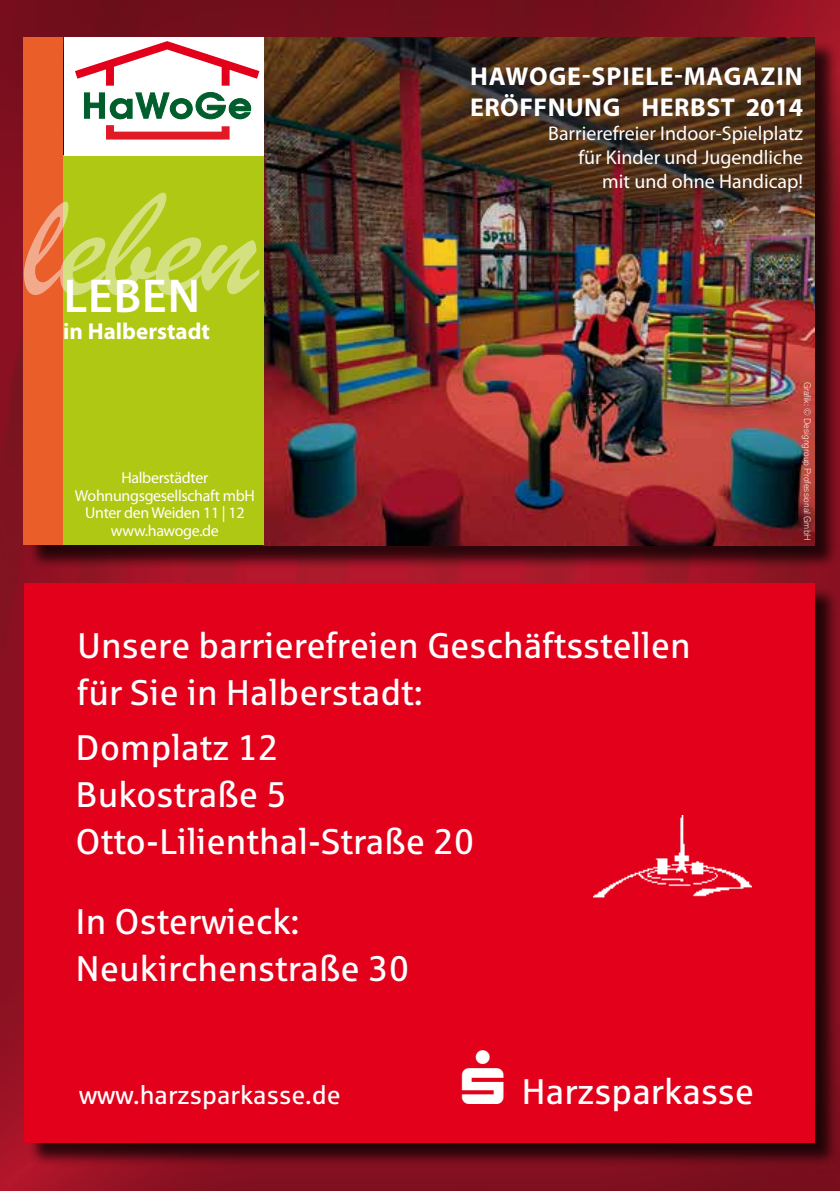
<style>
.page{position:relative;width:840px;height:1191px;background:#fff}
.page>*{position:absolute;margin:0;border:0;box-sizing:border-box;transform-origin:0 0}
.t1{font:155.6px "Brush Script";color:#fff}
.t2{font:600 47.8px "Myriad Pro";letter-spacing:.02em;color:#fff}
.t3{font:35.6px/47px "Sparkasse Rg";color:#fff}
.t4{font:700 25.8px/31px "Myriad Pro";letter-spacing:.02em;color:#fff}
.t5{font:25.8px "Sparkasse Rg";color:#fff}
.t6{font:700 23px "Myriad Pro";color:#fff}
.t7{font:20px/23.8px "Myriad Pro";color:#fff;text-align:right}
.t8{font:16px/18px "Myriad Pro";letter-spacing:-.02em;color:#fff;text-align:center}
.t9{font:300 10px "Ancona";color:#fff}
</style>
<div class="page">
<div style="left:0;top:0;width:839px;height:1191px;background:#000;opacity:.54"></div>
<div style="left:27px;top:586px;width:811px;height:581px;background:#000;opacity:.75"></div>
<div style="left:24px;top:583px;width:790px;height:559px;background:#e2001a"></div>
<img style="left:593px;top:815px;width:158px;height:83px">
<div style="left:27px;top:40px;width:811px;height:530px;background:#000;opacity:.75"></div>
<img style="left:263px;top:37px;width:551px;height:508px">
<div style="left:24px;top:37px;width:39px;height:508px;background:#e95e29"></div>
<div style="left:63px;top:155px;width:200px;height:390px;background:#afc813"></div>
<div style="left:65px;top:37px;width:198px;height:118px;background:#fff"></div>
<svg style="left:84px;top:92px;width:167px;height:27px"></svg>
<svg style="left:106px;top:125px;width:123px;height:15px"></svg>
<svg style="left:75px;top:41px;width:184px;height:45px"></svg>
<h1 class="t1" style="left:24px;top:142px;width:235px">leben</h1>
<h2 class="t2" style="left:64px;top:265px;width:138px">LEBEN</h2>
<p class="t6" style="left:63px;top:316px;width:148px">in Halberstadt</p>
<p class="t8" style="left:75px;top:468px;width:181px">Halberstädter<br>Wohnungsgesellschaft mbH<br>Unter den Weiden 11 | 12 www.hawoge.de</p>
<p class="t4" style="left:470px;top:60px;width:334px">HAWOGE-SPIELE-MAGAZIN<br>ERÖFFNUNG HERBST 2014</p>
<p class="t7" style="left:548px;top:121px;width:256px">Barrierefreier Indoor-Spielplatz für Kinder und Jugendliche mit und ohne Handicap!</p>
<p class="t9" style="left:812px;top:381px;width:161px;rotate:90deg">Grafik: © Designgroup Professional GmbH</p>
<p class="t3" style="left:77px;top:625px;width:614px">Unsere barrierefreien Geschäftsstellen für Sie in Halberstadt:</p>
<p class="t3" style="left:76px;top:728px;width:400px">Domplatz 12<br>Bukostraße 5<br>Otto-Lilienthal-Straße 20</p>
<p class="t3" style="left:76px;top:901px;width:335px">In Osterwieck:<br>Neukirchenstraße 30</p>
<p class="t5" style="left:79px;top:1078px;width:263px">www.harzsparkasse.de</p>
<p class="t3" style="left:521px;top:1071px;width:234px">Harzsparkasse</p>
</div>
